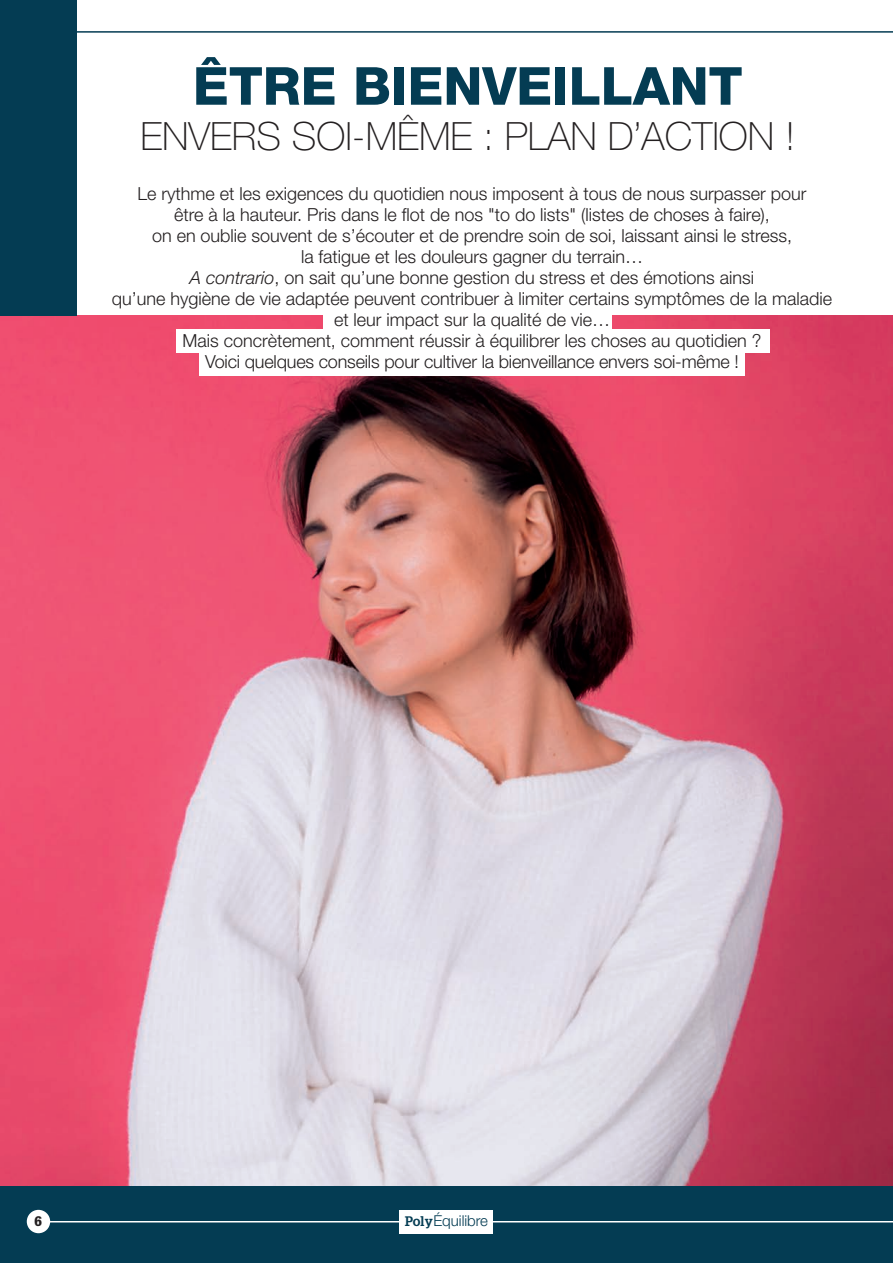
<style>
.page{position:relative;width:893px;height:1263px;background:#fff}
.page>*{position:absolute;margin:0;border:0;box-sizing:border-box;transform-origin:0 0}
.t1{font:800 52.5px "Helvetica Neue";color:#043c53}
.t2{font:100 39px "Helvetica Neue";color:#231f20}
.t3{font:300 18px/21px "Helvetica Neue";color:#231f20;text-align:center}
.t4{font:300 15px "Helvetica Neue";color:#043c53}
.t5{font:900 13.5px "Glypha";color:#231f20}
.s1{font-style:italic}
.s2{font-family:"Glypha";font-weight:700;font-size:13.5px}
</style>
<div class="page">
<img style="left:0;top:316px;width:893px;height:870px">
<div style="left:0;top:1186px;width:893px;height:77px;background:#043c53"></div>
<div style="left:27px;top:1210px;width:23px;height:23px;background:#fff;border-radius:50%"></div>
<hr style="left:56px;top:31px;width:837px;height:2px;background:#043c53">
<hr style="left:48px;top:1221px;width:845px;height:1px;background:#fff">
<div style="left:400px;top:1210px;width:93px;height:23px;background:#fff"></div>
<div style="left:0;top:0;width:77px;height:316px;background:#043c53"></div>
<div style="left:176px;top:329px;width:594px;height:23px;background:#fff"></div>
<div style="left:324px;top:306px;width:288px;height:26px;background:#fff"></div>
<div style="left:199px;top:348px;width:546px;height:28px;background:#fff"></div>
<h1 class="t1" style="left:193px;top:67px;width:551px">ÊTRE BIENVEILLANT</h1>
<h2 class="t2" style="left:140px;top:122px;width:656px">ENVERS SOI-MÊME : PLAN D’ACTION !</h2>
<p class="t3" style="left:112px;top:184px;width:722px">Le rythme et les exigences du quotidien nous imposent à tous de nous surpasser pour<br>être à la hauteur. Pris dans le flot de nos "to do lists" (listes de choses à faire),<br>on en oublie souvent de s’écouter et de prendre soin de soi, laissant ainsi le stress,<br>la fatigue et les douleurs gagner du terrain…<br><span class="s1">A contrario</span>, on sait qu’une bonne gestion du stress et des émotions ainsi<br>qu’une hygiène de vie adaptée peuvent contribuer à limiter certains symptômes de la maladie et leur impact sur la qualité de vie…<br>Mais concrètement, comment réussir à équilibrer les choses au quotidien ?<br>Voici quelques conseils pour cultiver la bienveillance envers soi-même !</p>
<p class="t5" style="left:35px;top:1216px;width:9px">6</p>
<p class="t4" style="left:405px;top:1215px;width:85px"><span class="s2">Poly</span>Équilibre</p>
</div>
